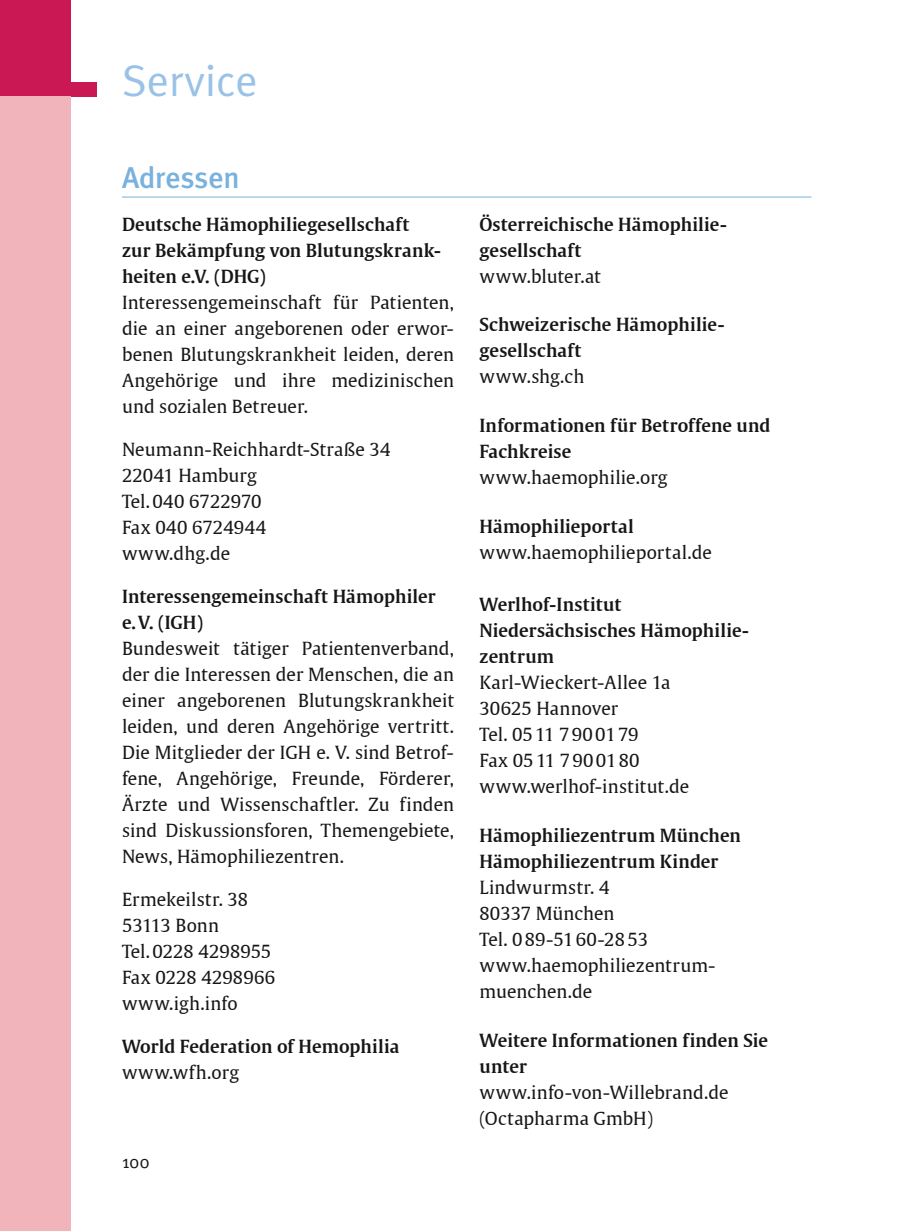
<style>
.page{position:relative;width:908px;height:1231px;background:#fff}
.page>*{position:absolute;margin:0;border:0;box-sizing:border-box;transform-origin:0 0}
.t1{font:44px "Meta Plus Normal";color:#99c2e6}
.t2{font:500 30px "Meta Plus";letter-spacing:-.005em;color:#79b2dc}
.t3{font:18px/26px "Thieme Gulliver 2008";color:#151616}
.t4{font:600 18px/26px "Thieme Gulliver 2008";letter-spacing:.005em;color:#151616}
.t5{font:18px "Thieme Gulliver 2008";letter-spacing:.035em;color:#151616}
.t6{font:18px "Meta Plus Normal";color:#151616}
</style>
<div class="page">
<div style="left:0;top:82px;width:96px;height:14px;background:#c91854"></div>
<div style="left:0;top:0;width:71px;height:96px;background:#c91854"></div>
<div style="left:0;top:96px;width:71px;height:1134px;background:#f1b4bb"></div>
<hr style="left:122px;top:196px;width:689px;height:1px;background:#79b2dc">
<h1 class="t1" style="left:122px;top:64px;width:137px">Service</h1>
<h2 class="t2" style="left:122px;top:166px;width:119px">Adressen</h2>
<p class="t4" style="left:122px;top:212px;width:320px">Deutsche Hämophiliegesellschaft zur Bekämpfung von Blutungskrank&shy;heiten e.V. (DHG)</p>
<p class="t3" style="left:122px;top:290px;width:333px;text-align:justify">Interessengemeinschaft für Patienten, die an einer angeborenen oder erwor&shy;benen Blutungskrankheit leiden, deren Angehörige und ihre medizinischen und sozialen Betreuer.</p>
<p class="t3" style="left:122px;top:437px;width:270px">Neumann-Reichhardt-Straße 34<br>22041 Hamburg<br>Tel. 040 6722970<br>Fax 040 6724944<br>www.dhg.de</p>
<p class="t4" style="left:122px;top:584px;width:315px">Interessengemeinschaft Hämophiler e. V. (IGH)</p>
<p class="t3" style="left:122px;top:636px;width:333px;text-align:justify">Bundesweit tätiger Patientenverband, der die Interessen der Menschen, die an einer angeborenen Blutungskrankheit leiden, und deren Angehörige vertritt.<br>Die Mitglieder der IGH e. V. sind Betrof&shy;fene, Angehörige, Freunde, Förderer, Ärzte und Wissenschaftler. Zu finden sind Diskussionsforen, Themengebiete, News, Hämophiliezentren.</p>
<p class="t3" style="left:122px;top:887px;width:155px">Ermekeilstr. 38<br>53113 Bonn<br>Tel. 0228 4298955<br>Fax 0228 4298966 www.igh.info</p>
<p class="t4" style="left:122px;top:1034px;width:279px">World Federation of Hemophilia</p>
<p class="t5" style="left:122px;top:1064px;width:118px">www.wfh.org</p>
<p class="t6" style="left:122px;top:1154px;width:29px">100</p>
<p class="t4" style="left:479px;top:212px;width:249px">Österreichische Hämophilie&shy;gesellschaft</p>
<p class="t3" style="left:479px;top:264px;width:123px">www.bluter.at</p>
<p class="t4" style="left:479px;top:313px;width:246px">Schweizerische Hämophilie&shy;gesellschaft</p>
<p class="t3" style="left:479px;top:365px;width:106px">www.shg.ch</p>
<p class="t4" style="left:479px;top:414px;width:292px">Informationen für Betroffene und<br>Fachkreise</p>
<p class="t3" style="left:479px;top:466px;width:190px">www.haemophilie.org</p>
<p class="t4" style="left:479px;top:514px;width:156px">Hämophilieportal</p>
<p class="t3" style="left:479px;top:540px;width:234px">www.haemophilieportal.de</p>
<p class="t4" style="left:479px;top:592px;width:271px">Werlhof-Institut<br>Niedersächsisches Hämophilie&shy;zentrum</p>
<p class="t3" style="left:479px;top:670px;width:211px">Karl-Wieckert-Allee 1a<br>30625 Hannover<br>Tel. 05 11 7 90 01 79<br>Fax 05 11 7 90 01 80 www.werlhof-institut.de</p>
<p class="t4" style="left:479px;top:823px;width:263px">Hämophiliezentrum München<br>Hämophiliezentrum Kinder</p>
<p class="t3" style="left:479px;top:875px;width:237px">Lindwurmstr. 4<br>80337 München<br>Tel. 0 89-51 60-28 53 www.haemophiliezentrum&shy;muenchen.de</p>
<p class="t4" style="left:479px;top:1028px;width:290px">Weitere Informationen finden Sie unter</p>
<p class="t3" style="left:479px;top:1080px;width:250px">www.info-von-Willebrand.de (Octapharma GmbH)</p>
</div>
